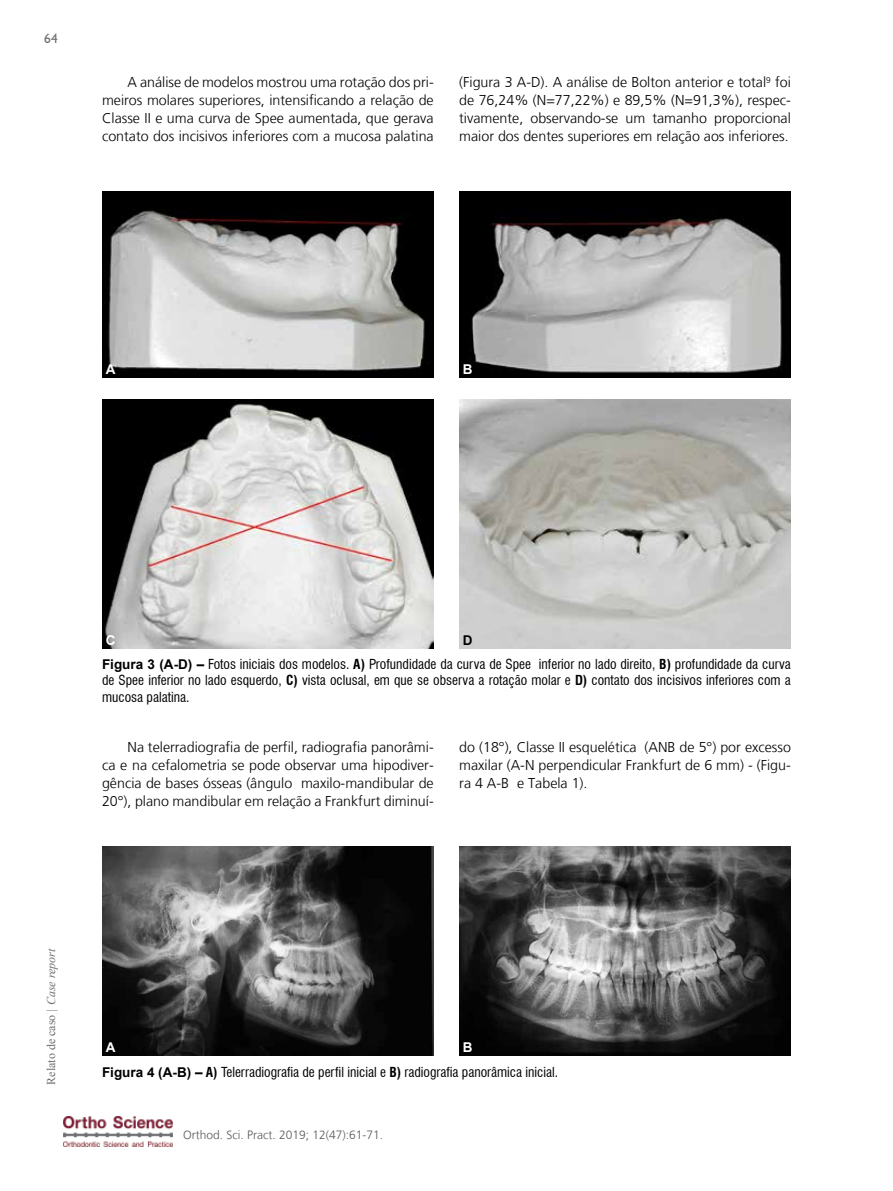
<style>
.page{position:relative;width:893px;height:1191px;background:#fff}
.page>*{position:absolute;margin:0;border:0;box-sizing:border-box;transform-origin:0 0}
.t1{font:300 14.25px/18px "Frutiger LT";color:#000;text-align:justify}
.t2{font:condensed 13.5px/16.2px "Swiss 721 BT";color:#000;text-align:justify}
.t3{font:700 13.5px "Arial";color:#fff}
.t4{font:13.5px "Humanist 521 BT";color:#6d6e71}
.t5{font:700 13.5px "Arial";color:#000}
.t6{font:300 12px "Frutiger LT";color:#58595b}
.t7{font:12px "Times New Roman";color:#6d6e71}
.s1{font-family:"Arial";font-weight:700;font-stretch:normal}
.s2{font-weight:700}
.s3{font-style:italic}
</style>
<div class="page">
<img style="left:64px;top:1116px;width:109px;height:30px">
<img style="left:459px;top:191px;width:332px;height:187px">
<img style="left:102px;top:191px;width:332px;height:187px">
<img style="left:102px;top:399px;width:332px;height:249px">
<img style="left:459px;top:399px;width:332px;height:249px">
<img style="left:102px;top:846px;width:332px;height:210px">
<img style="left:459px;top:846px;width:332px;height:210px">
<p class="t4" style="left:44px;top:30px;width:15px">64</p>
<p class="t1" style="left:102px;top:74px;width:333px;text-indent:26px">A análise de modelos mostrou uma rotação dos pri&shy;meiros molares superiores, intensificando a relação de Classe II e uma curva de Spee aumentada, que gerava contato dos incisivos inferiores com a mucosa palatina</p>
<p class="t1" style="left:459px;top:74px;width:333px">(Figura 3 A-D). A análise de Bolton anterior e total<sup>9</sup> foi de 76,24% (N=77,22%) e 89,5% (N=91,3%), respec&shy;tivamente, observando-se um tamanho proporcional maior dos dentes superiores em relação aos inferiores.</p>
<p class="t3" style="left:106px;top:360px;width:11px">A</p>
<p class="t3" style="left:463px;top:360px;width:11px">B</p>
<p class="t3" style="left:106px;top:631px;width:11px">C</p>
<p class="t5" style="left:463px;top:631px;width:11px">D</p>
<p class="t2" style="left:102px;top:656px;width:690px"><span class="s1">Figura 3 (A-D) –</span> Fotos iniciais dos modelos. <span class="s2">A)</span> Profundidade da curva de Spee inferior no lado direito, <span class="s2">B)</span> profundidade da curva de Spee inferior no lado esquerdo, <span class="s2">C)</span> vista oclusal, em que se observa a rotação molar e <span class="s2">D)</span> contato dos incisivos inferiores com a mucosa palatina.</p>
<p class="t1" style="left:102px;top:738px;width:333px;text-indent:26px">Na telerradiografia de perfil, radiografia panorâmi&shy;ca e na cefalometria se pode observar uma hipodiver&shy;gência de bases ósseas (ângulo maxilo-mandibular de 20°), plano mandibular em relação a Frankfurt diminuí-</p>
<p class="t1" style="left:459px;top:738px;width:333px">do (18°), Classe II esquelética (ANB de 5°) por excesso maxilar (A-N perpendicular Frankfurt de 6 mm) - (Figu&shy;ra 4 A-B e Tabela 1).</p>
<p class="t7" style="left:43px;top:1084px;width:138px;rotate:-90deg">Relato de caso <span class="s3">| Case report</span></p>
<p class="t3" style="left:106px;top:1038px;width:11px">A</p>
<p class="t3" style="left:463px;top:1038px;width:11px">B</p>
<p class="t2" style="left:102px;top:1063px;width:458px"><span class="s1">Figura 4 (A-B) –</span> <span class="s2">A)</span> Telerradiografia de perfil inicial e <span class="s2">B)</span> radiografia panorâmica inicial.</p>
<p class="t6" style="left:183px;top:1127px;width:202px">Orthod. Sci. Pract. 2019; 12(47):61-71.</p>
</div>
